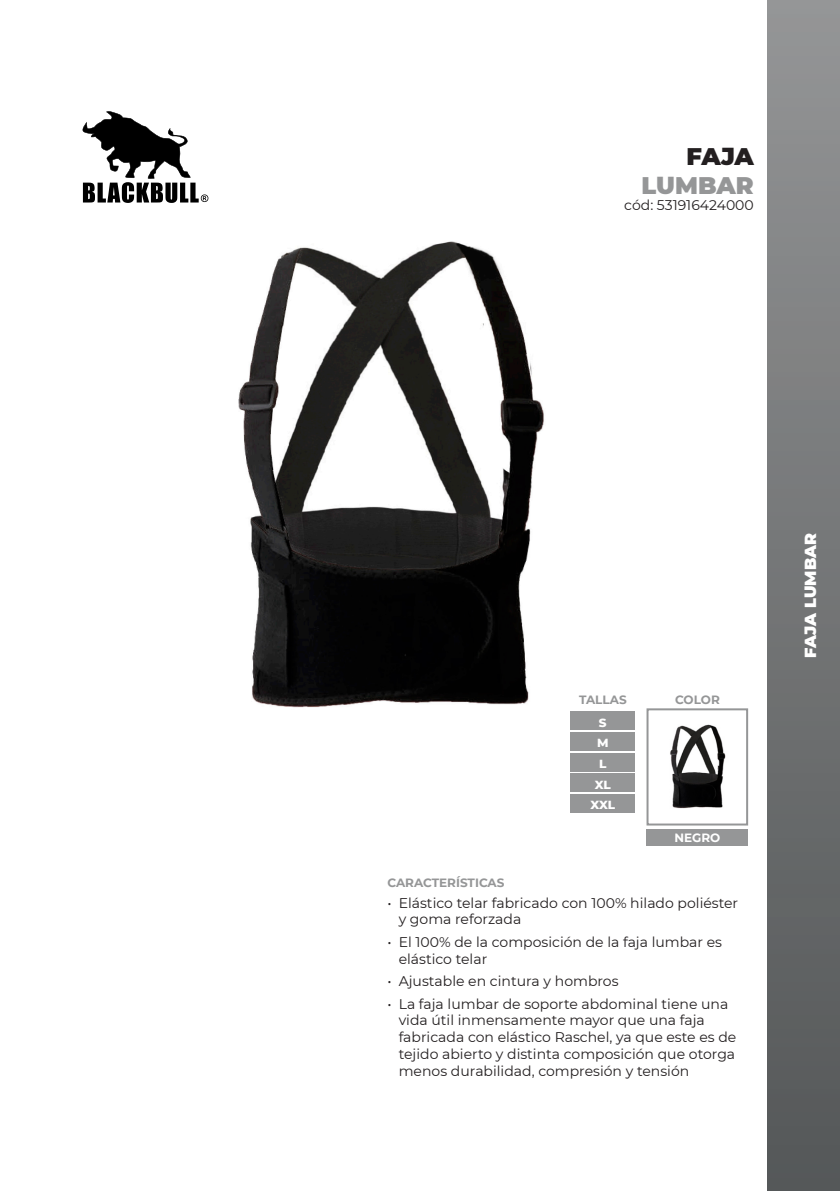
<style>
.page{position:relative;width:840px;height:1191px;background:#fff}
.page>*{position:absolute;margin:0;border:0;box-sizing:border-box;transform-origin:0 0}
.t1{font:900 24px "Montserrat";color:#959697}
.t2{font:900 24px "Montserrat";color:#231f20}
.t3{font:900 16px "Montserrat";color:#fff}
.t4{font:14px/16.8px "Montserrat";color:#231f20}
.t5{font:700 12px "Montserrat";color:#959697}
.t6{font:800 12px "Montserrat";color:#fff}
.t7{font:700 12px "Montserrat";color:#fff}
</style>
<div class="page">
<div style="left:767px;top:0;width:72px;height:1191px;background:linear-gradient(to bottom,#949596,#535657)"></div>
<div style="left:646px;top:829px;width:101px;height:17px;background:#959697"></div>
<div style="left:646px;top:708px;width:101px;height:117px;border:2px solid #959697"></div>
<div style="left:570px;top:711px;width:64px;height:19px;background:#959697"></div>
<div style="left:570px;top:732px;width:64px;height:19px;background:#959697"></div>
<div style="left:570px;top:753px;width:64px;height:18px;background:#959697"></div>
<div style="left:570px;top:773px;width:64px;height:19px;background:#959697"></div>
<div style="left:570px;top:794px;width:64px;height:18px;background:#959697"></div>
<img style="left:238px;top:241px;width:306px;height:467px">
<img style="left:670px;top:724px;width:56px;height:85px">
<svg style="left:82px;top:111px;width:126px;height:92px"></svg>
<p class="t2" style="left:686px;top:138px;width:69px">FAJA</p>
<p class="t1" style="left:641px;top:167px;width:114px">LUMBAR</p>
<p class="t4" style="left:624px;top:196px;width:131px">cód: 531916424000</p>
<p class="t5" style="left:578px;top:691px;width:49px">TALLAS</p>
<p class="t5" style="left:674px;top:691px;width:46px">COLOR</p>
<p class="t6" style="left:598px;top:713px;width:9px">S</p>
<p class="t6" style="left:596px;top:734px;width:13px">M</p>
<p class="t6" style="left:599px;top:755px;width:9px">L</p>
<p class="t6" style="left:594px;top:775px;width:17px">XL</p>
<p class="t6" style="left:590px;top:796px;width:26px">XXL</p>
<p class="t7" style="left:674px;top:829px;width:47px">NEGRO</p>
<p class="t5" style="left:387px;top:874px;width:119px">CARACTERÍSTICAS</p>
<p class="t4" style="left:398px;top:893px;width:341px;text-indent:-11px">• Elástico telar fabricado con 100% hilado poliéster y goma reforzada</p>
<p class="t4" style="left:398px;top:933px;width:325px;text-indent:-11px">• El 100% de la composición de la faja lumbar es elástico telar</p>
<p class="t4" style="left:387px;top:972px;width:232px">• Ajustable en cintura y hombros</p>
<p class="t4" style="left:398px;top:994px;width:339px;text-indent:-11px">• La faja lumbar de soporte abdominal tiene una vida útil inmensamente mayor que una faja fabricada con elástico Raschel, ya que este es de tejido abierto y distinta composición que otorga menos durabilidad, compresión y tensión</p>
<p class="t3" style="left:798px;top:658px;width:126px;rotate:-90deg">FAJA LUMBAR</p>
</div>
